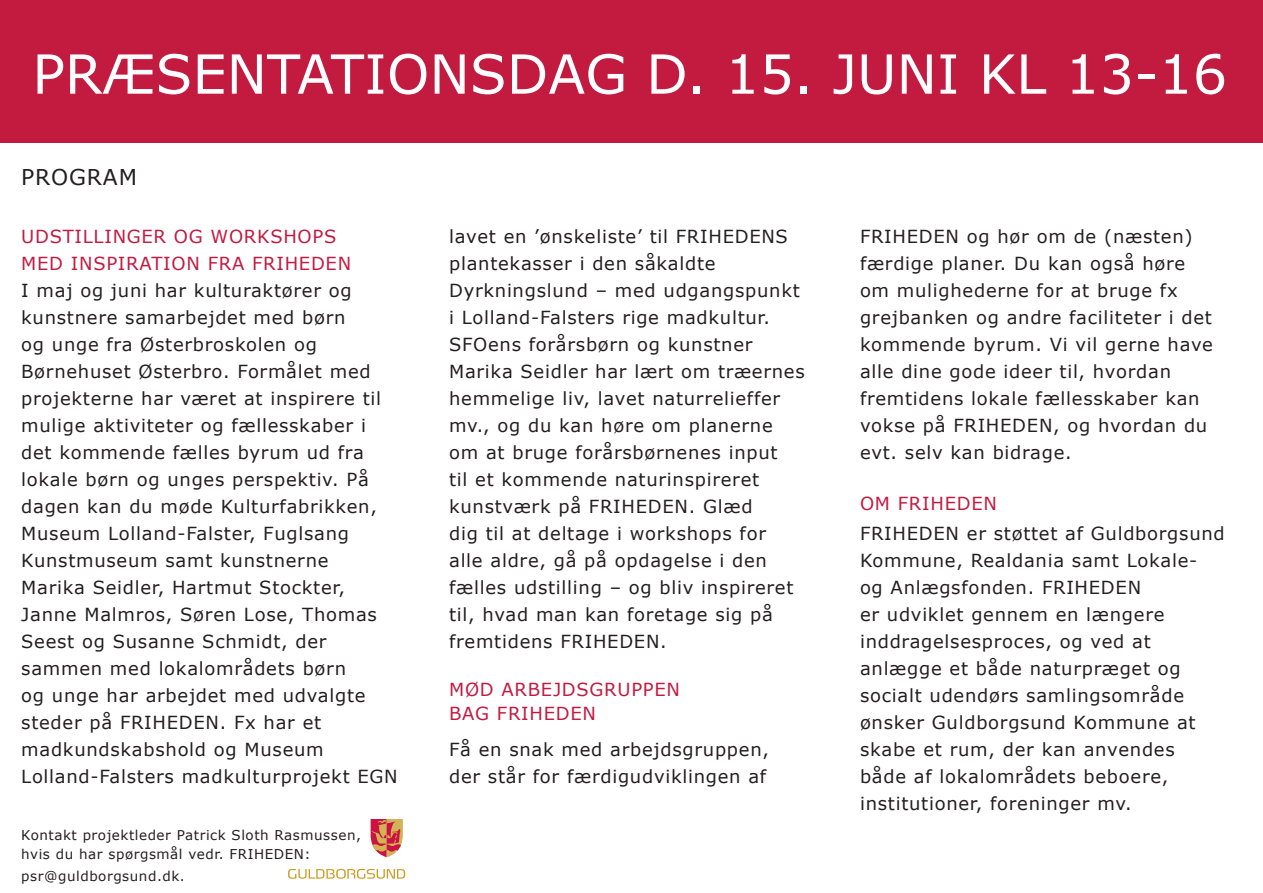
<style>
.page{position:relative;width:1263px;height:893px;background:#fff}
.page>*{position:absolute;margin:0;border:0;box-sizing:border-box;transform-origin:0 0}
.t1{font:54px "Verdana";color:#fff}
.t2{font:21.75px "Verdana";letter-spacing:.04em;color:#231f20}
.Brød{font:18px/27px "Verdana";letter-spacing:.04em;color:#231f20}
.Brød_header{font:18px/27px "Verdana";letter-spacing:.04em;color:#c31a40}
.t3{font:13.5px/19.5px "Verdana";letter-spacing:.04em;color:#231f20}
</style>
<div class="page">
<svg style="left:371px;top:819px;width:32px;height:38px"></svg>
<svg style="left:288px;top:869px;width:117px;height:10px"></svg>
<div style="left:0;top:0;width:1263px;height:142px;background:#c31a40"></div>
<p class="t1" style="left:32px;top:37px;width:1196px">PRÆSENTATIONSDAG D. 15. JUNI KL 13-16</p>
<p class="t2" style="left:21px;top:162px;width:117px">PROGRAM</p>
<p class="Brød_header" style="left:21px;top:223px;width:331px">UDSTILLINGER OG WORKSHOPS<br>MED INSPIRATION FRA FRIHEDEN</p>
<p class="Brød" style="left:21px;top:277px;width:378px">I maj og juni har kulturaktører og kunstnere samarbejdet med børn<br>og unge fra Østerbroskolen og Børnehuset Østerbro. Formålet med projekterne har været at inspirere til mulige aktiviteter og fællesskaber i det kommende fælles byrum ud fra lokale børn og unges perspektiv. På dagen kan du møde Kulturfabrikken, Museum Lolland-Falster, Fuglsang Kunstmuseum samt kunstnerne<br>Marika Seidler, Hartmut Stockter, Janne Malmros, Søren Lose, Thomas Seest og Susanne Schmidt, der sammen med lokalområdets børn<br>og unge har arbejdet med udvalgte steder på FRIHEDEN. Fx har et madkundskabshold og Museum Lolland-Falsters madkulturprojekt EGN</p>
<p class="t3" style="left:21px;top:825px;width:341px">Kontakt projektleder Patrick Sloth Rasmussen, hvis du har spørgsmål vedr. FRIHEDEN:</p>
<p class="t3" style="left:21px;top:866px;width:165px">psr@guldborgsund.dk.</p>
<p class="Brød" style="left:449px;top:223px;width:357px">lavet en ’ønskeliste’ til FRIHEDENS plantekasser i den såkaldte<br>Dyrkningslund – med udgangspunkt i Lolland-Falsters rige madkultur.<br>SFOens forårsbørn og kunstner<br>Marika Seidler har lært om træernes hemmelige liv, lavet naturrelieffer mv., og du kan høre om planerne om at bruge forårsbørnenes input<br>til et kommende naturinspireret kunstværk på FRIHEDEN. Glæd<br>dig til at deltage i workshops for<br>alle aldre, gå på opdagelse i den fælles udstilling – og bliv inspireret til, hvad man kan foretage sig på fremtidens FRIHEDEN.</p>
<p class="Brød_header" style="left:449px;top:677px;width:232px;line-height:24px">MØD ARBEJDSGRUPPEN<br>BAG FRIHEDEN</p>
<p class="Brød" style="left:449px;top:736px;width:321px">Få en snak med arbejdsgruppen, der står for færdigudviklingen af</p>
<p class="Brød" style="left:860px;top:223px;width:354px">FRIHEDEN og hør om de (næsten) færdige planer. Du kan også høre om mulighederne for at bruge fx grejbanken og andre faciliteter i det kommende byrum. Vi vil gerne have alle dine gode ideer til, hvordan fremtidens lokale fællesskaber kan vokse på FRIHEDEN, og hvordan du evt. selv kan bidrage.</p>
<p class="Brød_header" style="left:860px;top:490px;width:138px">OM FRIHEDEN</p>
<p class="Brød" style="left:860px;top:520px;width:366px">FRIHEDEN er støttet af Guldborgsund<br>Kommune, Realdania samt Lokale-<br>og Anlægsfonden. FRIHEDEN<br>er udviklet gennem en længere inddragelsesproces, og ved at anlægge et både naturpræget og socialt udendørs samlingsområde ønsker Guldborgsund Kommune at skabe et rum, der kan anvendes både af lokalområdets beboere, institutioner, foreninger mv.</p>
</div>
